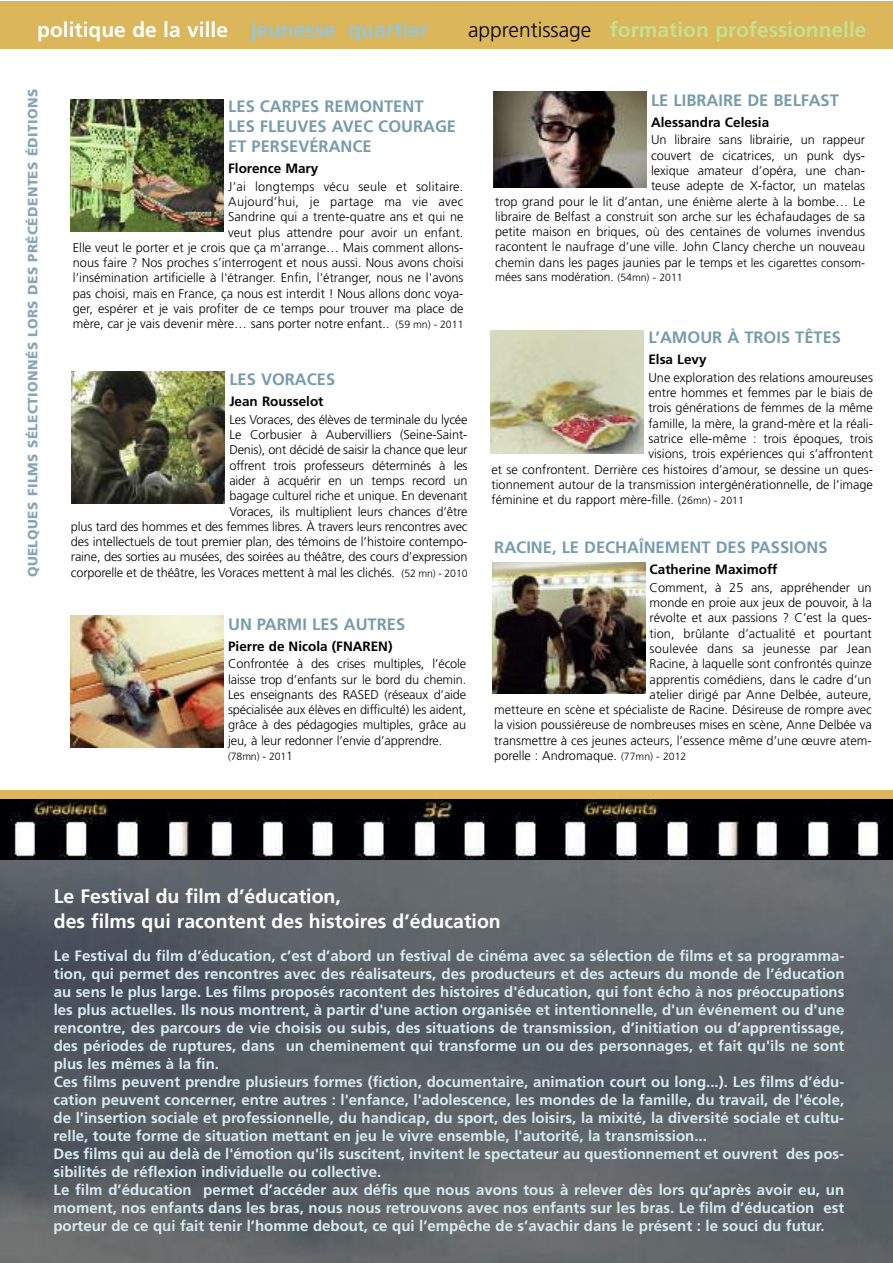
<style>
.page{position:relative;width:893px;height:1263px;background:#fff}
.page>*{position:absolute;margin:0;border:0;box-sizing:border-box;transform-origin:0 0}
.t1{font:700 21px "Frutiger";color:#c6e090}
.t2{font:700 21px "Frutiger";color:#fff}
.t3{font:700 21px "Frutiger";color:#96c5db}
.t4{font:700 19.5px/24.6px "Frutiger";color:#fff}
.t5{font:700 16.5px/19.8px "Frutiger";color:#789cad}
.t6{font:700 15px/18px "Frutiger";color:#d8ebf2}
.t7{font:700 13.5px "Frutiger";color:#000}
.t8{font:900 13.5px "Frutiger";letter-spacing:.03em;color:#85a6b6}
.t9{font:300 12.75px/15.3px "Frutiger";color:#000;text-align:right}
.t10{font:300 12.75px "Frutiger";letter-spacing:.02em;color:#000}
.t11{font:300 12px "Frutiger";color:#000}
.t12{font:300 10.5px "Frutiger";letter-spacing:-.01em;color:#000}
.s1{font-weight:300;color:#000}
.s2{font-size:10.5px}
.s3{font-size:12px}
</style>
<div class="page">
<div style="left:0;top:1px;width:892px;height:47px;background:#dbb65a"></div>
<div style="left:0;top:790px;width:892px;height:15px;background:#dbb65a"></div>
<img style="left:0;top:859px;width:892px;height:404px">
<img style="left:200px;top:800px;width:545px;height:59px">
<img style="left:745px;top:800px;width:147px;height:59px">
<img style="left:0;top:800px;width:200px;height:59px">
<img style="left:71px;top:100px;width:153px;height:132px">
<img style="left:72px;top:371px;width:153px;height:132px">
<div style="left:493px;top:90px;width:154px;height:101px;background:linear-gradient(to right,#fff,#fff)"></div>
<img style="left:493px;top:91px;width:154px;height:96px">
<img style="left:491px;top:331px;width:153px;height:122px">
<img style="left:492px;top:562px;width:153px;height:132px">
<img style="left:71px;top:616px;width:153px;height:132px">
<h1 class="t3" style="left:250px;top:17px;width:179px">jeunesse quartier</h1>
<h1 class="t2" style="left:37px;top:18px;width:192px">politique de la ville</h1>
<h1 class="t1" style="left:468px;top:18px;width:400px"><span class="s1">apprentissage</span> formation professionnelle</h1>
<p class="t8" style="left:24px;top:577px;width:490px;rotate:-90deg">QUELQUES FILMS SÉLECTIONNÉS LORS DES PRÉCÉDENTES ÉDITIONS</p>
<p class="t5" style="left:228px;top:97px;width:229px">LES CARPES REMONTENT<br>LES FLEUVES AVEC COURAGE<br>ET PERSEVÉRANCE</p>
<p class="t7" style="left:228px;top:160px;width:92px">Florence Mary</p>
<p class="t9" style="left:73px;top:179px;width:392px">J’ai longtemps vécu seule et solitaire.<br>Aujourd’hui, je partage ma vie avec<br>Sandrine qui a trente-quatre ans et qui ne<br>veut plus attendre pour avoir un enfant.<br>Elle veut le porter et je crois que ça m'arrange… Mais comment allons&shy;nous faire ? Nos proches s’interrogent et nous aussi. Nous avons choisi l’insémination artificielle à l'étranger. Enfin, l'étranger, nous ne l'avons pas choisi, mais en France, ça nous est interdit ! Nous allons donc voya&shy;ger, espérer et je vais profiter de ce temps pour trouver ma place de mère, car je vais devenir mère… sans porter notre enfant.. <span class="s2">(59 mn) - 2011</span></p>
<p class="t5" style="left:229px;top:369px;width:107px">LES VORACES</p>
<p class="t7" style="left:229px;top:393px;width:96px">Jean Rousselot</p>
<p class="t9" style="left:71px;top:412px;width:398px">Les Voraces, des élèves de terminale du lycée<br>Le Corbusier à Aubervilliers (Seine-Saint-<br>Denis), ont décidé de saisir la chance que leur<br>offrent trois professeurs déterminés à les<br>aider à acquérir en un temps record un<br>bagage culturel riche et unique. En devenant<br>Voraces, ils multiplient leurs chances d’être<br>plus tard des hommes et des femmes libres. À travers leurs rencontres avec des intellectuels de tout premier plan, des témoins de l’histoire contempo&shy;raine, des sorties au musées, des soirées au théâtre, des cours d’expression corporelle et de théâtre, les Voraces mettent à mal les clichés. <span class="s2">(52 mn) - 2010</span></p>
<p class="t5" style="left:228px;top:614px;width:179px">UN PARMI LES AUTRES</p>
<p class="t7" style="left:228px;top:638px;width:166px">Pierre de Nicola (FNAREN)</p>
<p class="t9" style="left:228px;top:656px;width:240px;text-align:justify">Confrontée à des crises multiples, l’école laisse trop d’enfants sur le bord du chemin.<br>Les enseignants des RASED (réseaux d’aide spécialisée aux élèves en difficulté) les aident, grâce à des pédagogies multiples, grâce au jeu, à leur redonner l’envie d’apprendre.</p>
<p class="t12" style="left:228px;top:750px;width:66px">(78mn) - 201<span class="s3">1</span></p>
<p class="t5" style="left:651px;top:90px;width:189px">LE LIBRAIRE DE BELFAST</p>
<p class="t7" style="left:651px;top:114px;width:120px">Alessandra Celesia</p>
<p class="t9" style="left:495px;top:132px;width:371px">Un libraire sans librairie, un rappeur<br>couvert de cicatrices, un punk dys-<br>lexique amateur d’opéra, une chan-<br>teuse adepte de X-factor, un matelas<br>trop grand pour le lit d’antan, une énième alerte à la bombe… Le libraire de Belfast a construit son arche sur les échafaudages de sa petite maison en briques, où des centaines de volumes invendus racontent le naufrage d’une ville. John Clancy cherche un nouveau chemin dans les pages jaunies par le temps <span class="s3">et les cigarettes consom-</span></p>
<p class="t11" style="left:495px;top:270px;width:189px">mées sans modération. <span class="s2">(54mn) - 2011</span></p>
<p class="t5" style="left:648px;top:327px;width:194px">L’AMOUR À TROIS TÊTES</p>
<p class="t7" style="left:648px;top:351px;width:60px">Elsa Levy</p>
<p class="t9" style="left:648px;top:370px;width:226px">Une exploration des relations amoureuses</p>
<p class="t9" style="left:648px;top:385px;width:226px">entre hommes et femmes par le biais de</p>
<p class="t9" style="left:648px;top:400px;width:226px">trois générations de femmes de la même</p>
<p class="t9" style="left:648px;top:416px;width:226px">famille, la mère, la grand-mère et la réali-</p>
<p class="t9" style="left:648px;top:431px;width:226px">satrice elle-même : trois époques, trois</p>
<p class="t9" style="left:648px;top:446px;width:226px">visions, trois expériences qui s’affrontent</p>
<p class="t9" style="left:491px;top:461px;width:383px">et se confrontent. Derrière ces histoires d’amour, se dessine un ques-</p>
<p class="t9" style="left:491px;top:477px;width:383px">tionnement autour de la transmission intergénérationnelle, de l’image</p>
<p class="t9" style="left:491px;top:492px;width:254px">féminine et du rapport mère-fille. (<span class="s2">26mn) - 2011</span></p>
<p class="t5" style="left:494px;top:537px;width:335px">RACINE, LE DECHAÎNEMENT DES PASSIONS</p>
<p class="t7" style="left:650px;top:561px;width:129px">Catherine Maximoff</p>
<p class="t9" style="left:650px;top:580px;width:224px">Comment, à 25 ans, appréhender un</p>
<p class="t9" style="left:650px;top:595px;width:224px">monde en proie aux jeux de pouvoir, à la</p>
<p class="t9" style="left:650px;top:610px;width:224px">révolte et aux passions ? C’est la ques-</p>
<p class="t9" style="left:650px;top:625px;width:224px">tion, brûlante d’actualité et pourtant</p>
<p class="t10" style="left:650px;top:641px;width:224px">soulevée dans sa jeunesse par Jean</p>
<p class="t9" style="left:650px;top:656px;width:224px">Racine, à laquelle sont confrontés quinze</p>
<p class="t9" style="left:650px;top:671px;width:224px">apprentis comédiens, dans le cadre d’un</p>
<p class="t9" style="left:650px;top:687px;width:224px">atelier dirigé par Anne Delbée, auteure,</p>
<p class="t9" style="left:494px;top:702px;width:379px">metteure en scène et spécialiste de Racine. Désireuse de rompre avec</p>
<p class="t9" style="left:494px;top:717px;width:379px">la vision poussiéreuse de nombreuses mises en scène, Anne Delbée va</p>
<p class="t9" style="left:494px;top:733px;width:379px">transmettre à ces jeunes acteurs, l’essence même d’une œuvre atem-</p>
<p class="t9" style="left:494px;top:748px;width:194px">porelle : Andromaque. <span class="s2">(77mn) - 2012</span></p>
<h2 class="t4" style="left:54px;top:884px;width:448px">Le Festival du film d’éducation,<br>des films qui racontent des histoires d’éducation</h2>
<p class="t6" style="left:53px;top:947px;width:792px">Le Festival du film d’éducation, c’est d’abord un festival de cinéma avec sa sélection de films et sa programma&shy;tion, qui permet des rencontres avec des réalisateurs, des producteurs et des acteurs du monde de l’éducation au sens le plus large. Les films proposés racontent des histoires d'éducation, qui font écho à nos préoccupations les plus actuelles. Ils nous montrent, à partir d'une action organisée et intentionnelle, d'un événement ou d'une rencontre, des parcours de vie choisis ou subis, des situations de transmission, d’initiation ou d’apprentissage, des périodes de ruptures, dans un cheminement qui transforme un ou des personnages, et fait qu'ils ne sont plus les mêmes à la fin.<br>Ces films peuvent prendre plusieurs formes (fiction, documentaire, animation court ou long...). Les films d’édu&shy;cation peuvent concerner, entre autres : l'enfance, l'adolescence, les mondes de la famille, du travail, de l'école, de l'insertion sociale et professionnelle, du handicap, du sport, des loisirs, la mixité, la diversité sociale et cultu&shy;relle, toute forme de situation mettant en jeu le vivre ensemble, l'autorité, la transmission...<br>Des films qui au delà de l'émotion qu'ils suscitent, invitent le spectateur au questionnement et ouvrent des pos&shy;sibilités de réflexion individuelle ou collective.<br>Le film d’éducation permet d’accéder aux défis que nous avons tous à relever dès lors qu’après avoir eu, un moment, nos enfants dans les bras, nous nous retrouvons avec nos enfants sur les bras. Le film d’éducation est porteur de ce qui fait tenir l’homme debout, ce qui l’empêche de s’avachir dans le présent : le souci du futur.</p>
</div>
